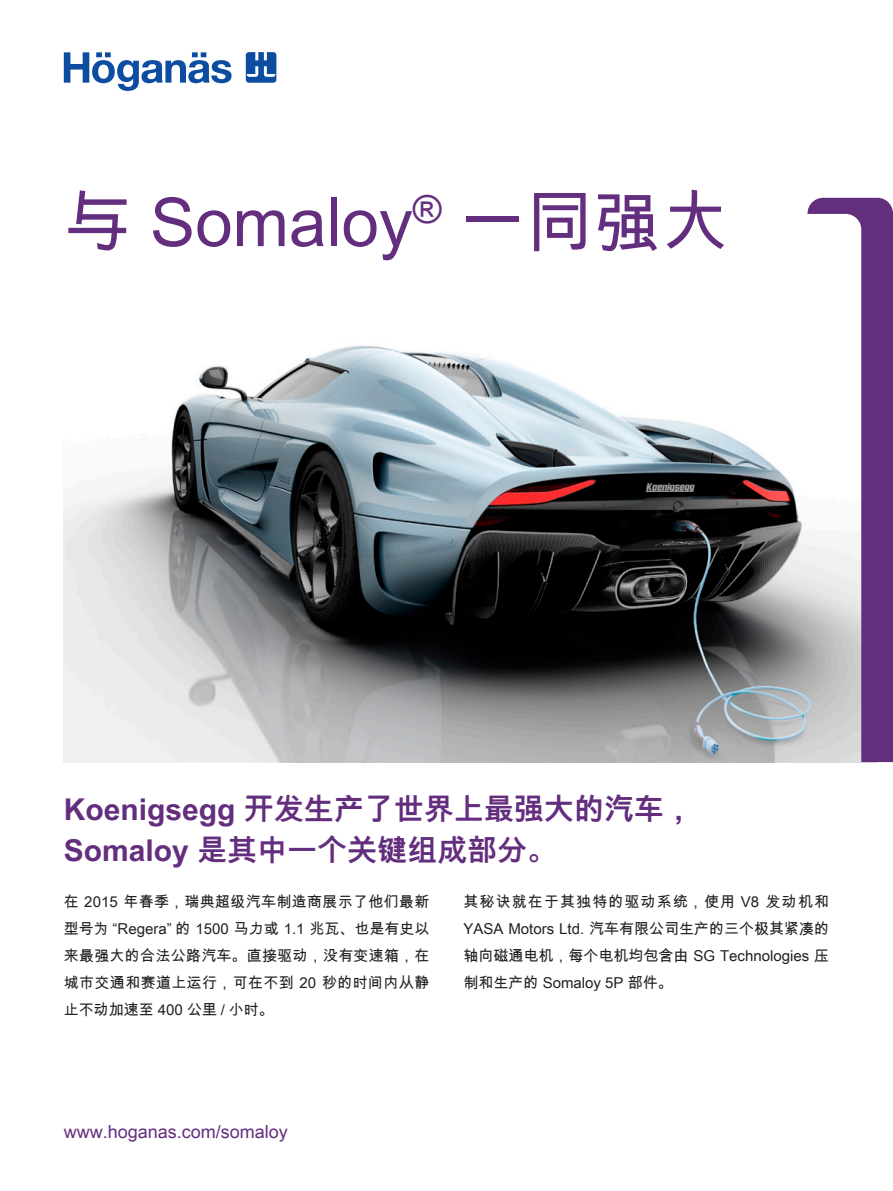
<style>
.page{position:relative;width:893px;height:1191px;background:#fff}
.page>*{position:absolute;margin:0;border:0;box-sizing:border-box;transform-origin:0 0}
.t1{font:67.5px "Arial Unicode MS";color:#642e7e}
.t2{font:700 30px/40.5px "Arial Unicode MS";color:#642e7e}
.t3{font:18px "Arial Unicode MS";color:#642e7e}
.t4{font:15px/27px "Arial Unicode MS";color:#231f20;text-align:justify}
</style>
<div class="page">
<img style="left:64px;top:345px;width:743px;height:417px">
<svg style="left:64px;top:52px;width:168px;height:39px"></svg>
<svg style="left:246px;top:52px;width:30px;height:31px"></svg>
<svg style="left:807px;top:198px;width:86px;height:564px"></svg>
<h1 class="t1" style="left:64px;top:173px;width:666px">与 Somaloy<sup>®</sup> 一同强大</h1>
<h2 class="t2" style="left:64px;top:790px;width:632px">Koenigsegg 开发生产了世界上最强大的汽车，<br>Somaloy 是其中一个关键组成部分。</h2>
<p class="t4" style="left:64px;top:888px;width:367px">在 2015 年春季，瑞典超级汽车制造商展示了他们最新型号为 “Regera” 的 1500 马力或 1.1 兆瓦、也是有史以来最强大的合法公路汽车。直接驱动，没有变速箱，在城市交通和赛道上运行，可在不到 20 秒的时间内从静止不动加速至 400 公里 / 小时。</p>
<p class="t4" style="left:463px;top:888px;width:367px">其秘诀就在于其独特的驱动系统，使用 V8 发动机和YASA Motors Ltd. 汽车有限公司生产的三个极其紧凑的轴向磁通电机，每个电机均包含由 SG Technologies 压制和生产的 Somaloy 5P 部件。</p>
<p class="t3" style="left:64px;top:1118px;width:226px">www.hoganas.com/somaloy</p>
</div>
